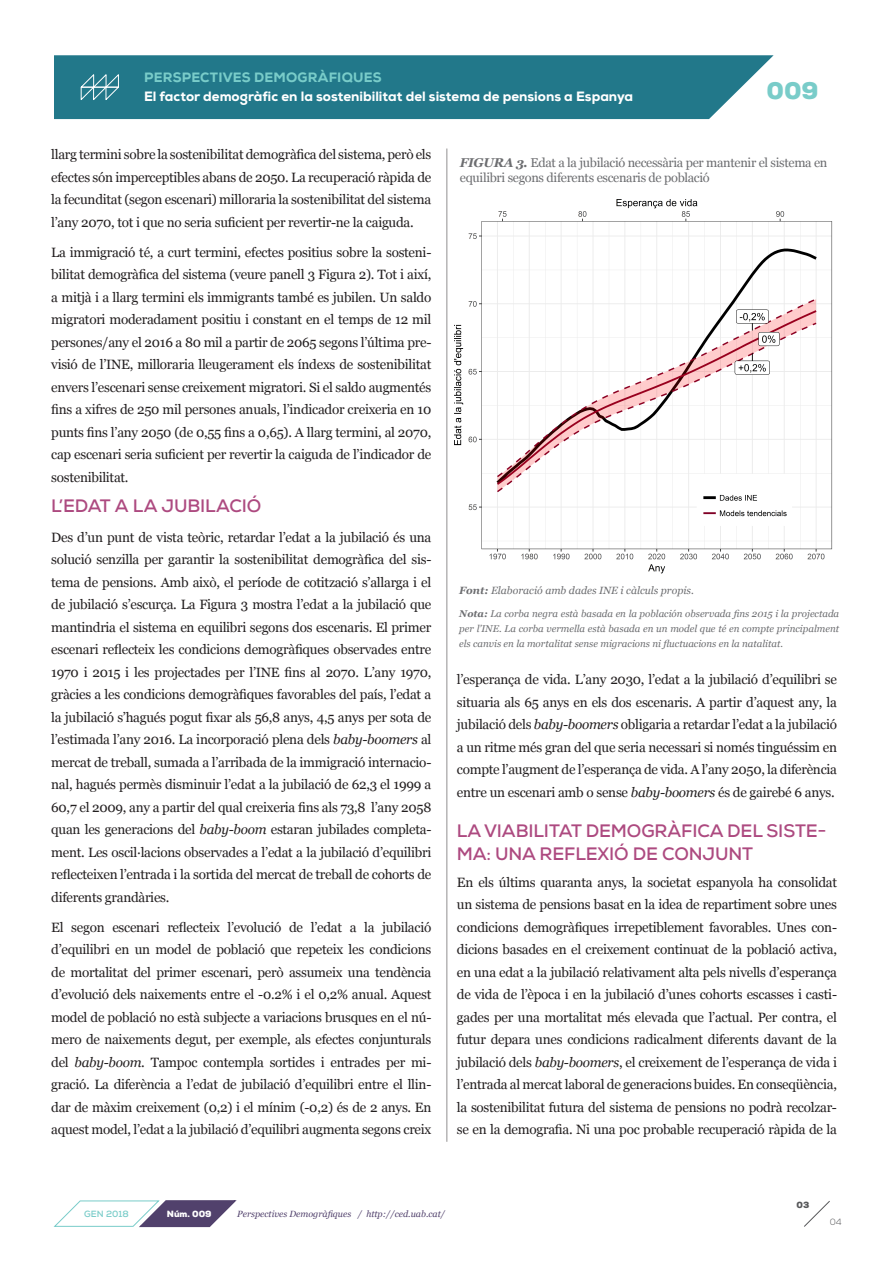
<style>
.page{position:relative;width:893px;height:1263px;background:#fff}
.page>*{position:absolute;margin:0;border:0;box-sizing:border-box;transform-origin:0 0}
.t1{font:900 24.15px "Nexa";color:#79ccc9}
._2{font:700 18px/22.5px "Nexa";letter-spacing:-.005em;color:#ad4a80}
._1{font:13.5px/22.5px "Georgia";letter-spacing:-.02em;color:#231f20;text-align:justify}
.t2{font:800 13.5px "Nexa";color:#fff}
.t3{font:800 13.5px "Nexa";letter-spacing:.015em;color:#79ccc9}
.Título_foto{font:12.75px/15px "Georgia";letter-spacing:-.025em;color:#6c6d70}
.Título_foto-2{font:italic 10.5px "Georgia";color:#6c6d70}
.Título_foto-3{font:italic 9.75px/15px "Georgia";color:#6c6d70;text-align:justify}
.Texto_cursiva_SUBIND{font:italic 9px "Georgia";color:#51416c}
.Texto_pequeño{font:700 9px "Nexa";color:#79ccc9}
.t4{font:900 9px "Nexa";color:#fff}
.t5{font:900 9px "Nexa";color:#57585a}
.t6{font:300 9px "Nexa";color:#57585a}
.s1{font-style:italic}
.s2{font-weight:700;font-style:italic}
.s3{font-weight:700}
</style>
<div class="page">
<hr style="left:446px;top:149px;width:1px;height:993px;background:#231f20">
<img style="left:454px;top:199px;width:379px;height:375px">
<div style="left:54px;top:55px;width:720px;height:64px;background:#22788a"></div>
<svg style="left:79px;top:73px;width:41px;height:28px"></svg>
<svg style="left:53px;top:1200px;width:184px;height:28px"></svg>
<svg style="left:804px;top:1201px;width:26px;height:26px"></svg>
<p class="t3" style="left:144px;top:69px;width:239px">PERSPECTIVES DEMOGRÀFIQUES</p>
<p class="t2" style="left:144px;top:87px;width:491px">El factor demogràfic en la sostenibilitat del sistema de pensions a Espanya</p>
<p class="t1" style="left:766px;top:75px;width:54px">009</p>
<p class="_1" style="left:51px;top:143px;width:382px">llarg termini sobre la sostenibilitat demogràfica del sistema, però els efectes són imperceptibles abans de 2050. La recuperació ràpida de la fecunditat (segon escenari) milloraria la sostenibilitat del sistema l’any 2070, tot i que no seria suficient per revertir-ne la caiguda.</p>
<p class="_1" style="left:51px;top:241px;width:382px">La immigració té, a curt termini, efectes positius sobre la sosteni&shy;bilitat demogràfica del sistema (veure panell 3 Figura 2). Tot i així, a mitjà i a llarg termini els immigrants també es jubilen. Un saldo migratori moderadament positiu i constant en el temps de 12 mil persones/any el 2016 a 80 mil a partir de 2065 segons l’última pre&shy;visió de l’INE, milloraria lleugerament els índexs de sostenibilitat envers l’escenari sense creixement migratori. Si el saldo augmentés fins a xifres de 250 mil persones anuals, l’indicador creixeria en 10 punts fins l’any 2050 (de 0,55 fins a 0,65). A llarg termini, al 2070, cap escenari seria suficient per revertir la caiguda de l’indicador de sostenibilitat.</p>
<p class="_2" style="left:51px;top:494px;width:211px">L’EDAT A LA JUBILACIÓ</p>
<p class="_1" style="left:51px;top:526px;width:382px">Des d’un punt de vista teòric, retardar l’edat a la jubilació és una solució senzilla per garantir la sostenibilitat demogràfica del sis&shy;tema de pensions. Amb això, el període de cotització s’allarga i el de jubilació s’escurça. La Figura 3 mostra l’edat a la jubilació que mantindria el sistema en equilibri segons dos escenaris. El primer escenari reflecteix les condicions demogràfiques observades entre 1970 i 2015 i les projectades per l’INE fins al 2070. L’any 1970, gràcies a les condicions demogràfiques favorables del país, l’edat a la jubilació s’hagués pogut fixar als 56,8 anys, 4,5 anys per sota de l’estimada l’any 2016. La incorporació plena dels <span class="s1">baby-boomers</span> al mercat de treball, sumada a l’arribada de la immigració internacio&shy;nal, hagués permès disminuir l’edat a la jubilació de 62,3 el 1999 a 60,7 el 2009, any a partir del qual creixeria fins als 73,8 l’any 2058 quan les generacions del <span class="s1">baby-boom</span> estaran jubilades completa&shy;ment. Les oscil·lacions observades a l’edat a la jubilació d’equilibri reflecteixen l’entrada i la sortida del mercat de treball de cohorts de diferents grandàries.</p>
<p class="_1" style="left:51px;top:916px;width:382px">El segon escenari reflecteix l’evolució de l’edat a la jubilació d’equilibri en un model de població que repeteix les condicions de mortalitat del primer escenari, però assumeix una tendència d’evolució dels naixements entre el -0.2% i el 0,2% anual. Aquest model de població no està subjecte a variacions brusques en el nú&shy;mero de naixements degut, per exemple, als efectes conjunturals del <span class="s1">baby-boom</span>. Tampoc contempla sortides i entrades per mi&shy;gració. La diferència a l’edat de jubilació d’equilibri entre el llin&shy;dar de màxim creixement (0,2) i el mínim (-0,2) és de 2 anys. En aquest model, l’edat a la jubilació d’equilibri augmenta segons creix</p>
<p class="Título_foto" style="left:460px;top:155px;width:369px"><span class="s2">FIGURA 3.</span> Edat a la jubilació necessària per mantenir el sistema en equilibri segons diferents escenaris de població</p>
<p class="Título_foto-2" style="left:459px;top:584px;width:236px"><span class="s3">Font:</span> Elaboració amb dades INE i càlculs propis.</p>
<p class="Título_foto-3" style="left:459px;top:606px;width:381px"><span class="s3">Nota:</span> La corba negra està basada en la población observada fins 2015 i la projectada per l’INE. La corba vermella està basada en un model que té en compte principalment els canvis en la mortalitat sense migracions ni fluctuacions en la natalitat.</p>
<p class="_1" style="left:457px;top:668px;width:382px">l’esperança de vida. L’any 2030, l’edat a la jubilació d’equilibri se situaria als 65 anys en els dos escenaris. A partir d’aquest any, la jubilació dels <span class="s1">baby-boomers</span> obligaria a retardar l’edat a la jubilació a un ritme més gran del que seria necessari si només tinguéssim en compte l’augment de l’esperança de vida. A l’any 2050, la diferència entre un escenari amb o sense <span class="s1">baby-boomers</span> és de gairebé 6 anys.</p>
<p class="_2" style="left:457px;top:820px;width:371px">LA VIABILITAT DEMOGRÀFICA DEL SISTE-<br>MA: UNA REFLEXIÓ DE CONJUNT</p>
<p class="_1" style="left:457px;top:871px;width:382px">En els últims quaranta anys, la societat espanyola ha consolidat un sistema de pensions basat en la idea de repartiment sobre unes condicions demogràfiques irrepetiblement favorables. Unes con&shy;dicions basades en el creixement continuat de la població activa, en una edat a la jubilació relativament alta pels nivells d’esperança de vida de l’època i en la jubilació d’unes cohorts escasses i casti&shy;gades per una mortalitat més elevada que l’actual. Per contra, el futur depara unes condicions radicalment diferents davant de la jubilació dels <span class="s1">baby-boomers</span>, el creixement de l’esperança de vida i l’entrada al mercat laboral de generacions buides. En conseqüència, la sostenibilitat futura del sistema de pensions no podrà recolzar&shy;se en la demografia. Ni una poc probable recuperació ràpida de la</p>
<p class="Texto_pequeño" style="left:84px;top:1208px;width:46px">GEN 2018</p>
<p class="t4" style="left:167px;top:1208px;width:46px">Núm. 009</p>
<p class="Texto_cursiva_SUBIND" style="left:237px;top:1208px;width:209px">Perspectives Demogràfiques / http://ced.uab.cat/</p>
<p class="t5" style="left:797px;top:1198px;width:14px">03</p>
<p class="t6" style="left:830px;top:1216px;width:13px">04</p>
</div>
